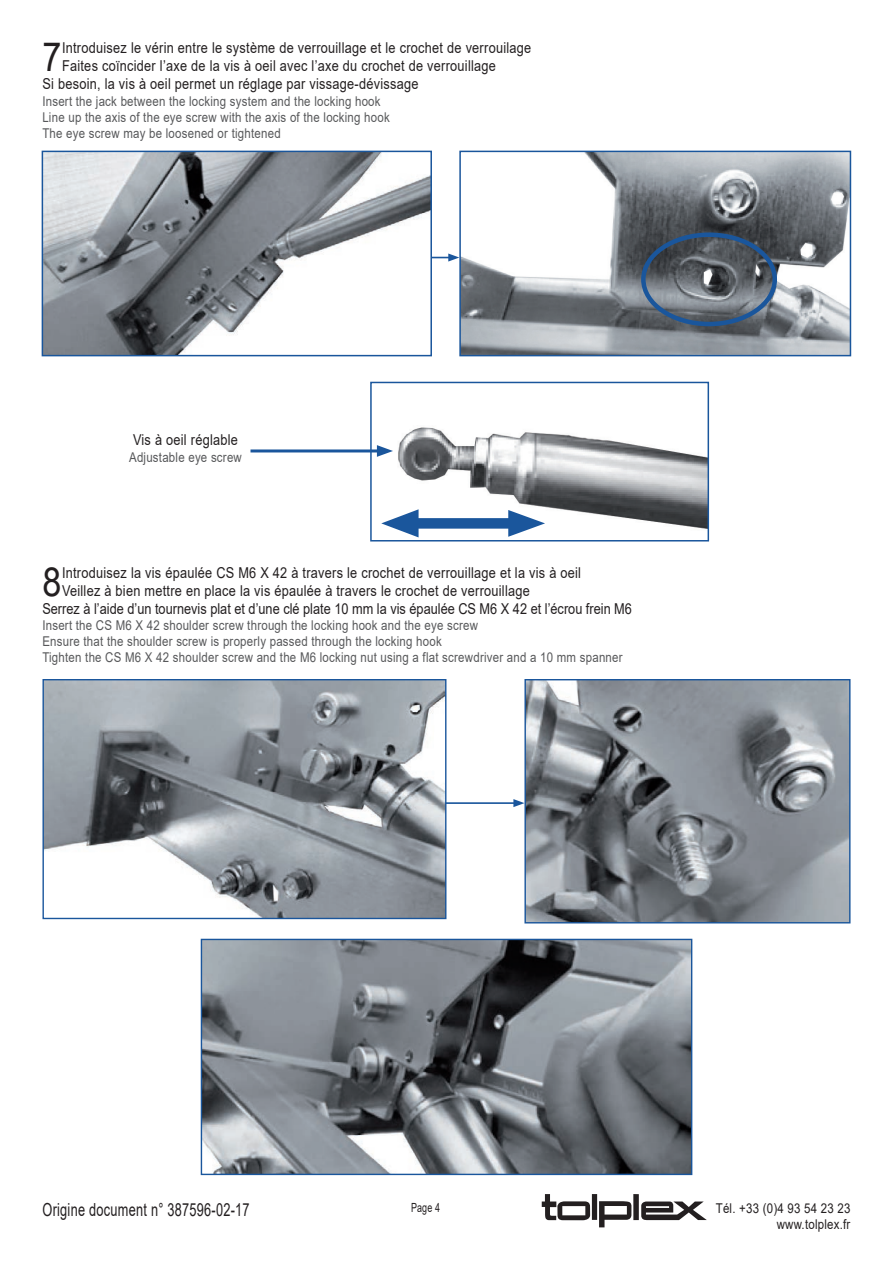
<style>
.page{position:relative;width:893px;height:1263px;background:#fff}
.page>*{position:absolute;margin:0;border:0;box-sizing:border-box;transform-origin:0 0}
.t1{font:40.2px "Arial";color:#231f20;scale:.85 1}
.t2{font:18px "Arial";letter-spacing:.02em;color:#231f20;scale:.71 1}
.t3{font:15px "Arial";letter-spacing:.02em;color:#231f20;scale:.85 1}
.t4{font:15px "Arial";color:#231f20;scale:.85 1}
.t5{font:13.5px/16.2px "Arial";letter-spacing:.02em;color:#57585a;scale:.85 1}
.t6{font:13.5px/16.2px "Arial";letter-spacing:.02em;color:#231f20;text-align:right;scale:.85 1}
.t7{font:12.6px "Arial";color:#231f20;scale:.71 1}
</style>
<div class="page">
<svg style="left:542px;top:1194px;width:165px;height:33px"></svg>
<img style="left:45px;top:154px;width:384px;height:199px">
<div style="left:42px;top:151px;width:390px;height:205px;border:2px solid #1a569c"></div>
<img style="left:462px;top:154px;width:386px;height:199px">
<div style="left:459px;top:151px;width:392px;height:205px;border:2px solid #1a569c"></div>
<img style="left:373px;top:427px;width:333px;height:111px">
<div style="left:370px;top:382px;width:339px;height:159px;border:2px solid #1a569c"></div>
<div style="left:641px;top:232px;width:136px;height:94px;border:4px solid #1a569c;border-radius:50%"></div>
<div style="left:403px;top:518px;width:121px;height:11px;background:#1a569c"></div>
<svg style="left:508px;top:510px;width:37px;height:27px"></svg>
<svg style="left:381px;top:509px;width:38px;height:28px"></svg>
<hr style="left:250px;top:449px;width:133px;height:3px;background:#1a569c">
<svg style="left:377px;top:445px;width:16px;height:12px"></svg>
<img style="left:44px;top:681px;width:400px;height:236px">
<div style="left:42px;top:679px;width:404px;height:240px;border:1px solid #1a569c"></div>
<img style="left:526px;top:681px;width:322px;height:240px">
<div style="left:524px;top:679px;width:326px;height:244px;border:1px solid #1a569c"></div>
<img style="left:203px;top:941px;width:487px;height:232px">
<div style="left:201px;top:939px;width:491px;height:236px;border:1px solid #1a569c"></div>
<svg style="left:432px;top:253px;width:27px;height:9px"></svg>
<hr style="left:446px;top:802px;width:70px;height:2px;background:#1a569c">
<svg style="left:513px;top:799px;width:11px;height:8px"></svg>
<h1 class="t1" style="left:42px;top:30px;width:24px">7</h1>
<p class="t3" style="left:62px;top:38px;width:554px">Introduisez le vérin entre le système de verrouillage et le crochet de verrouilage</p>
<p class="t3" style="left:62px;top:56px;width:512px">Faites coïncider l’axe de la vis à oeil avec l’axe du crochet de verrouillage</p>
<p class="t3" style="left:42px;top:74px;width:444px">Si besoin, la vis à oeil permet un réglage par vissage-dévissage</p>
<p class="t5" style="left:42px;top:93px;width:410px">Insert the jack between the locking system and the locking hook<br>Line up the axis of the eye screw with the axis of the locking hook<br>The eye screw may be loosened or tightened</p>
<p class="t3" style="left:133px;top:430px;width:125px">Vis à oeil réglable</p>
<p class="t5" style="left:129px;top:449px;width:134px">Adjustable eye screw</p>
<h1 class="t1" style="left:42px;top:554px;width:24px">8</h1>
<p class="t3" style="left:62px;top:562px;width:612px">Introduisez la vis épaulée CS M6 X 42 à travers le crochet de verrouillage et la vis à oeil</p>
<p class="t3" style="left:62px;top:580px;width:552px">Veillez à bien mettre en place la vis épaulée à travers le crochet de verrouillage</p>
<p class="t4" style="left:42px;top:598px;width:695px">Serrez à l’aide d’un tournevis plat et d’une clé plate 10 mm la vis épaulée CS M6 X 42 et l’écrou frein M6</p>
<p class="t5" style="left:42px;top:617px;width:684px">Insert the CS M6 X 42 shoulder screw through the locking hook and the eye screw<br>Ensure that the shoulder screw is properly passed through the locking hook<br>Tighten the CS M6 X 42 shoulder screw and the M6 locking nut using a flat screwdriver and a 10 mm spanner</p>
<h2 class="t2" style="left:43px;top:1197px;width:293px">Origine document n° 387596-02-17</h2>
<p class="t7" style="left:411px;top:1198px;width:43px">Page 4</p>
<p class="t6" style="left:716px;top:1199px;width:160px">Tél. +33 (0)4 93 54 23 23 www.tolplex.fr</p>
</div>
